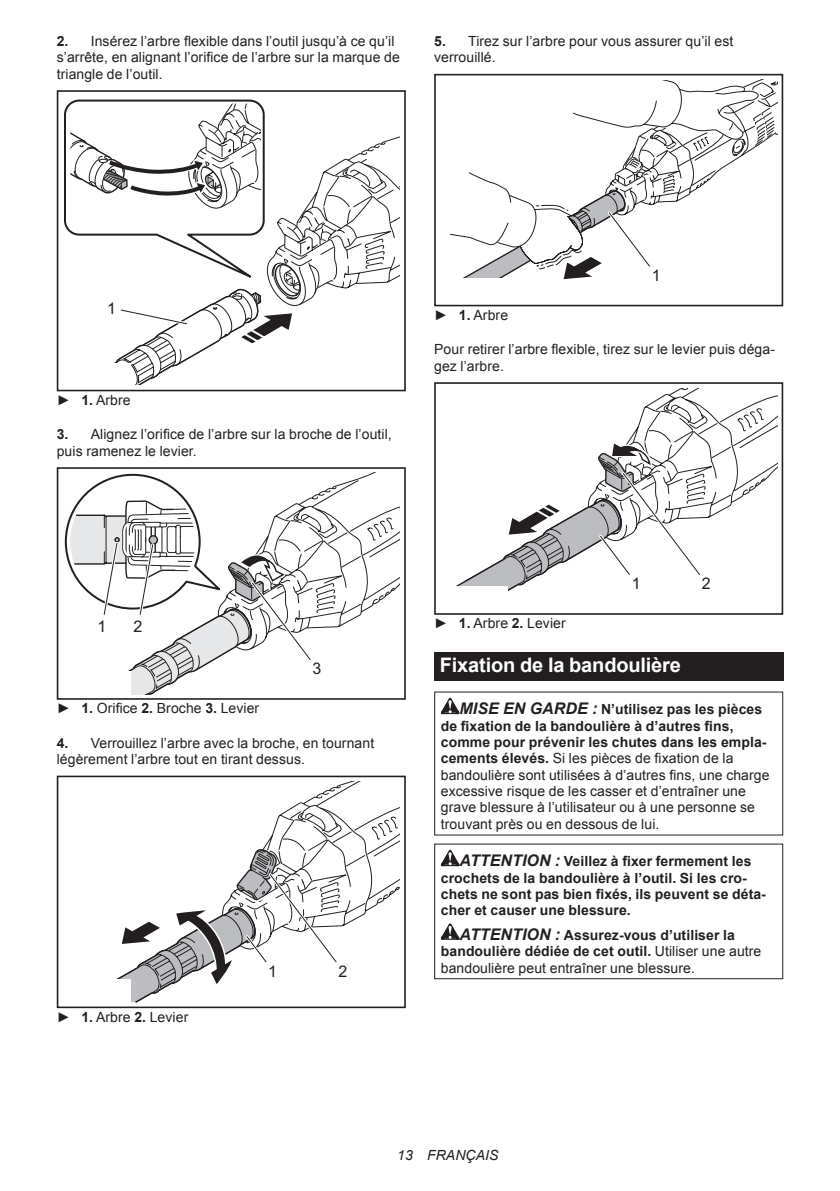
<style>
.page{position:relative;width:840px;height:1191px;background:#fff}
.page>*{position:absolute;margin:0;border:0;box-sizing:border-box;transform-origin:0 0}
.t1{font:700 20px "Arial";letter-spacing:-.01em;color:#fff}
.t2{font:16px "Arial";color:#231f20}
.t3{font:14px/16.4px "Arial";letter-spacing:.005em;color:#231f20}
.t4{font:700 14px/16.4px "Arial";letter-spacing:.005em;color:#231f20}
.t5{font:italic 14px "Arial";letter-spacing:.005em;color:#231f20}
.s1{font-weight:700}
.s2{font-weight:700;font-style:italic;font-size:16px}
.s3{font-style:italic;font-size:16px}
.s4{font-weight:400}
</style>
<div class="page">
<div style="left:57px;top:90px;width:348px;height:301px;border:2px solid #231f20"></div>
<svg style="left:64px;top:99px;width:335px;height:286px"></svg>
<div style="left:57px;top:467px;width:348px;height:232px;border:2px solid #231f20"></div>
<svg style="left:64px;top:472px;width:335px;height:227px"></svg>
<div style="left:57px;top:775px;width:348px;height:233px;border:2px solid #231f20"></div>
<svg style="left:116px;top:781px;width:283px;height:222px"></svg>
<div style="left:434px;top:74px;width:348px;height:232px;border:2px solid #231f20"></div>
<svg style="left:459px;top:80px;width:318px;height:200px"></svg>
<div style="left:434px;top:382px;width:348px;height:233px;border:2px solid #231f20"></div>
<svg style="left:442px;top:388px;width:335px;height:227px"></svg>
<div style="left:434px;top:652px;width:348px;height:28px;background:#231f20"></div>
<svg style="left:440px;top:698px;width:19px;height:16px"></svg>
<svg style="left:440px;top:849px;width:19px;height:17px"></svg>
<svg style="left:440px;top:923px;width:19px;height:16px"></svg>
<div style="left:434px;top:843px;width:348px;height:136px;border:1px solid #231f20"></div>
<p class="t3" style="left:57px;top:33px;width:344px"><span class="s1">2.</span> Insérez l’arbre flexible dans l’outil jusqu’à ce qu’il s’arrête, en alignant l’orifice de l’arbre sur la marque de triangle de l’outil.</p>
<p class="t3" style="left:434px;top:33px;width:300px"><span class="s1">5.</span> Tirez sur l’arbre pour vous assurer qu’il est verrouillé.</p>
<p class="t2" style="left:107px;top:298px;width:10px">1</p>
<p class="t3" style="left:57px;top:392px;width:75px">► <span class="s1">1.</span> Arbre</p>
<p class="t3" style="left:57px;top:426px;width:336px"><span class="s1">3.</span> Alignez l’orifice de l’arbre sur la broche de l’outil, puis ramenez le levier.</p>
<p class="t2" style="left:651px;top:265px;width:10px">1</p>
<p class="t3" style="left:434px;top:307px;width:75px">► <span class="s1">1.</span> Arbre</p>
<p class="t3" style="left:434px;top:341px;width:342px">Pour retirer l’arbre flexible, tirez sur le levier puis déga&shy;gez l’arbre.</p>
<p class="t2" style="left:97px;top:615px;width:10px">1</p>
<p class="t2" style="left:133px;top:615px;width:10px">2</p>
<p class="t2" style="left:312px;top:658px;width:10px">3</p>
<p class="t3" style="left:57px;top:700px;width:204px">► <span class="s1">1.</span> Orifice <span class="s1">2.</span> Broche <span class="s1">3.</span> Levier</p>
<p class="t3" style="left:57px;top:735px;width:319px"><span class="s1">4.</span> Verrouillez l’arbre avec la broche, en tournant légèrement l’arbre tout en tirant dessus.</p>
<p class="t3" style="left:57px;top:1008px;width:133px">► <span class="s1">1.</span> Arbre <span class="s1">2.</span> Levier</p>
<p class="t2" style="left:268px;top:960px;width:10px">1</p>
<p class="t2" style="left:338px;top:960px;width:10px">2</p>
<p class="t2" style="left:631px;top:573px;width:10px">1</p>
<p class="t2" style="left:701px;top:573px;width:10px">2</p>
<p class="t3" style="left:434px;top:615px;width:133px">► <span class="s1">1.</span> Arbre <span class="s1">2.</span> Levier</p>
<h1 class="t1" style="left:439px;top:652px;width:242px">Fixation de la bandoulière</h1>
<p class="t3" style="left:440px;top:701px;width:330px;text-indent:19px"><span class="s2">MISE EN GARDE :</span> <span class="s1">N’utilisez pas les pièces de fixation de la bandoulière à d’autres fins, comme pour prévenir les chutes dans les empla&shy;cements élevés.</span> Si les pièces de fixation de la bandoulière sont utilisées à d’autres fins, une charge excessive risque de les casser et d’entraîner une grave blessure à l’utilisateur ou à une personne se trouvant près ou en dessous de lui.</p>
<p class="t4" style="left:440px;top:853px;width:326px;text-indent:19px"><span class="s3">ATTENTION :</span> Veillez à fixer fermement les crochets de la bandoulière à l’outil. Si les cro&shy;chets ne sont pas bien fixés, ils peuvent se déta&shy;cher et causer une blessure.</p>
<p class="t4" style="left:440px;top:927px;width:322px;text-indent:19px"><span class="s3">ATTENTION :</span> Assurez-vous d’utiliser la bandoulière dédiée de cet outil. <span class="s4">Utiliser une autre bandoulière peut entraîner une blessure.</span></p>
<p class="t5" style="left:397px;top:1146px;width:103px">13 FRANÇAIS</p>
</div>
